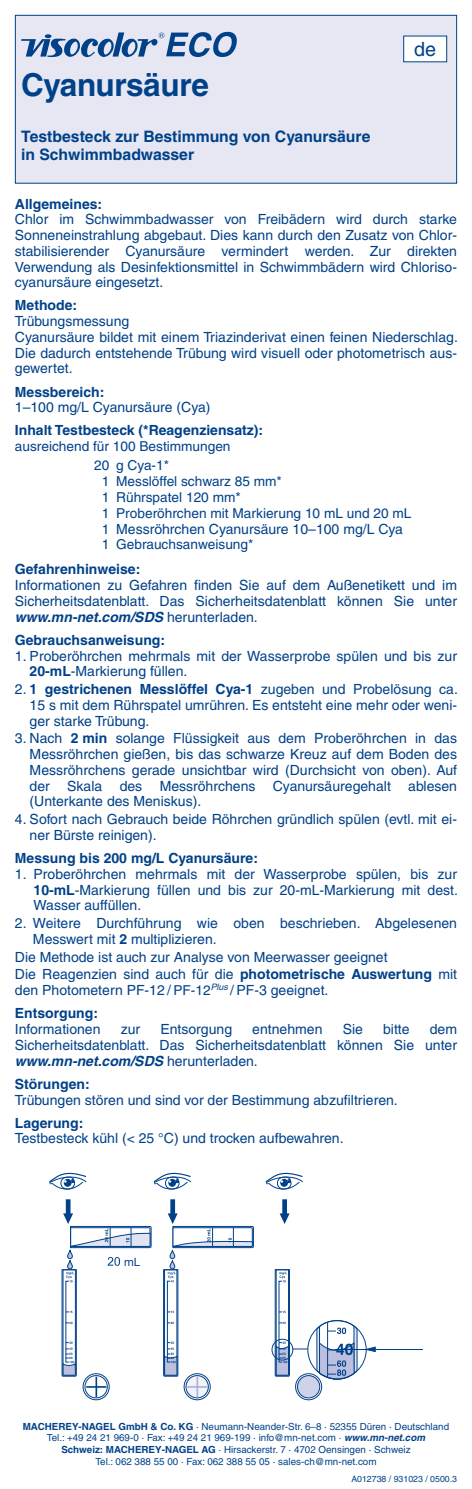
<style>
.page{position:relative;width:472px;height:1489px;background:#fff}
.page>*{position:absolute;margin:0;border:0;box-sizing:border-box;transform-origin:0 0}
._01_Headline{font:700 31.5px "Helvetica LT Pro";letter-spacing:-.01em;color:#004189}
.t1{font:19.78px "Helvetica LT Pro";color:#004189}
._02_Subhead{font:700 15.75px/18px "Helvetica LT Pro";color:#004189}
._03_Bodytext{font:14px/15.8px "Helvetica LT Pro";color:#004189;text-align:justify}
._06_Bodytext_h_fett{font:700 14px "Helvetica LT Pro";color:#004189}
._04_Bodytext_Inh{font:14px "Helvetica LT Pro";color:#004189}
._04_Bodytext_Inh-2{font:13.65px/15.8px "Helvetica LT Pro";color:#004189}
.t2{font:11.38px "Helvetica Neue";color:#004189}
.Adresse{font:9.8px/11.7px "Helvetica LT Pro";color:#004189;text-align:center}
.t3{font:8.75px "Helvetica LT Pro";color:#004189}
.s1{font-size:13.65px}
.s2{font-weight:700;font-style:italic}
.s3{font-weight:700}
</style>
<div class="page">
<div style="left:15px;top:15px;width:441px;height:168px;background:#e6e7f3"></div>
<svg style="left:21px;top:32px;width:215px;height:25px"></svg>
<div style="left:15px;top:15px;width:441px;height:169px;border:1px solid #004189"></div>
<div style="left:403px;top:34px;width:43px;height:30px;background:linear-gradient(to right,#9cb2d1,#9cb2d1)"></div>
<div style="left:403px;top:36px;width:43px;height:26px;background:#fff"></div>
<svg style="left:265px;top:1172px;width:38px;height:51px"></svg>
<div style="left:83px;top:1373px;width:26px;height:26px;border:1px solid #004189;border-radius:50%"></div>
<div style="left:85px;top:1375px;width:22px;height:22px;border:1px solid #004189;border-radius:50%"></div>
<div style="left:184px;top:1373px;width:26px;height:26px;border:1px solid #004189;border-radius:50%"></div>
<div style="left:186px;top:1375px;width:22px;height:22px;border:1px solid #004189;border-radius:50%"></div>
<div style="left:271px;top:1338px;width:21px;height:21px;border:1px solid #004189;border-radius:50%"></div>
<svg style="left:365px;top:1346px;width:10px;height:5px"></svg>
<hr style="left:375px;top:1348px;width:47px;height:1px;background:#004189">
<hr style="left:335px;top:1348px;width:31px;height:1px;background:#004189">
<svg style="left:274px;top:1269px;width:83px;height:131px"></svg>
<svg style="left:49px;top:1172px;width:205px;height:224px"></svg>
<p class="_01_Headline" style="left:21px;top:66px;width:189px">Cyanursäure</p>
<p class="_02_Subhead" style="left:21px;top:128px;width:350px">Testbesteck zur Bestimmung von Cyanursäure in Schwimmbadwasser</p>
<p class="t1" style="left:414px;top:38px;width:23px">de</p>
<p class="_06_Bodytext_h_fett" style="left:15px;top:195px;width:89px">Allgemeines:</p>
<p class="_03_Bodytext" style="left:15px;top:211px;width:443px">Chlor im Schwimmbadwasser von Freibädern wird durch starke Sonneneinstrahlung abgebaut. Dies kann durch den Zusatz von Chlor&shy;stabilisierender Cyanursäure vermindert werden. Zur direkten Verwendung als Desinfektionsmittel in Schwimmbädern wird Chloriso&shy;cyanursäure eingesetzt.</p>
<p class="_06_Bodytext_h_fett" style="left:15px;top:297px;width:64px">Methode:</p>
<p class="_03_Bodytext" style="left:15px;top:313px;width:444px;text-align:left">Trübungsmessung<br>Cyanursäure bildet mit einem Triazinderivat einen feinen Niederschlag.<br>Die dadurch entstehende Trübung wird visuell oder photometrisch aus&shy;gewertet.</p>
<p class="_06_Bodytext_h_fett" style="left:15px;top:383px;width:91px">Messbereich:</p>
<p class="_03_Bodytext" style="left:15px;top:399px;width:197px">1–100 mg/L Cyanursäure (Cya)</p>
<p class="_06_Bodytext_h_fett" style="left:15px;top:422px;width:249px">Inhalt Testbesteck (*Reagenziensatz):</p>
<p class="_04_Bodytext_Inh-2" style="left:15px;top:438px;width:217px">ausreichend für 100 Bestimmungen</p>
<p class="_04_Bodytext_Inh-2" style="left:102px;top:458px;width:311px;text-indent:-8px">20 g Cya-1*<br>1 Messlöffel schwarz 85 mm*<br>1 Rührspatel 120 mm*<br>1 Proberöhrchen mit Markierung 10 mL und 20 mL</p>
<p class="_04_Bodytext_Inh" style="left:102px;top:520px;width:302px"><span class="s1">1</span> Messröhrchen Cyanursäure 10–100 mg/L Cya</p>
<p class="_04_Bodytext_Inh-2" style="left:102px;top:536px;width:153px">1 Gebrauchsanweisung*</p>
<p class="_06_Bodytext_h_fett" style="left:15px;top:560px;width:127px">Gefahrenhinweise:</p>
<p class="_03_Bodytext" style="left:15px;top:577px;width:443px">Informationen zu Gefahren finden Sie auf dem Außenetikett und im Sicherheitsdatenblatt. Das Sicherheitsdatenblatt können Sie unter <span class="s2">www.mn-net.com/SDS</span> herunterladen.</p>
<p class="_06_Bodytext_h_fett" style="left:15px;top:631px;width:152px">Gebrauchsanweisung:</p>
<p class="_03_Bodytext" style="left:30px;top:647px;width:428px;text-indent:-15px">1. Proberöhrchen mehrmals mit der Wasserprobe spülen und bis zur<br><span class="s3">20-mL</span>-Markierung füllen.</p>
<p class="_03_Bodytext" style="left:30px;top:681px;width:429px;text-indent:-15px">2. <span class="s3">1 gestrichenen Messlöffel Cya-1</span> zugeben und Probelösung ca.<br>15 s mit dem Rührspatel umrühren. Es entsteht eine mehr oder weni&shy;ger starke Trübung.</p>
<p class="_03_Bodytext" style="left:30px;top:730px;width:428px;text-indent:-15px">3. Nach <span class="s3">2 min</span> solange Flüssigkeit aus dem Proberöhrchen in das Messröhrchen gießen, bis das schwarze Kreuz auf dem Boden des Messröhrchens gerade unsichtbar wird (Durchsicht von oben). Auf der Skala des Messröhrchens Cyanursäuregehalt ablesen (Unterkante des Meniskus).</p>
<p class="_03_Bodytext" style="left:30px;top:811px;width:428px;text-indent:-15px">4. Sofort nach Gebrauch beide Röhrchen gründlich spülen (evtl. mit ei&shy;ner Bürste reinigen).</p>
<p class="_06_Bodytext_h_fett" style="left:15px;top:849px;width:244px">Messung bis 200 mg/L Cyanursäure:</p>
<p class="_03_Bodytext" style="left:34px;top:865px;width:425px;text-indent:-19px">1. Proberöhrchen mehrmals mit der Wasserprobe spülen, bis zur <span class="s3">10-mL</span>-Markierung füllen und bis zur 20-mL-Markierung mit dest.<br>Wasser auffüllen.</p>
<p class="_03_Bodytext" style="left:33px;top:915px;width:425px;text-indent:-18px">2. Weitere Durchführung wie oben beschrieben. Abgelesenen<br>Messwert mit <span class="s3">2</span> multiplizieren.</p>
<p class="_03_Bodytext" style="left:15px;top:948px;width:374px">Die Methode ist auch zur Analyse von Meerwasser geeignet</p>
<p class="_03_Bodytext" style="left:15px;top:966px;width:443px">Die Reagenzien sind auch für die <span class="s3">photometrische Auswertung</span> mit den Photometern PF-12 / <span class="s1">PF-12</span><sup>Plus</sup> / PF-3 geeignet.</p>
<p class="_06_Bodytext_h_fett" style="left:15px;top:1004px;width:85px">Entsorgung:</p>
<p class="_03_Bodytext" style="left:15px;top:1020px;width:87px">Informationen</p>
<p class="_03_Bodytext" style="left:121px;top:1020px;width:21px">zur</p>
<p class="_03_Bodytext" style="left:160px;top:1020px;width:73px">Entsorgung</p>
<p class="_03_Bodytext" style="left:252px;top:1020px;width:72px">entnehmen</p>
<p class="_03_Bodytext" style="left:342px;top:1020px;width:22px">Sie</p>
<p class="_03_Bodytext" style="left:383px;top:1020px;width:28px">bitte</p>
<p class="_03_Bodytext" style="left:15px;top:1020px;width:443px;text-indent:414px">dem Sicherheitsdatenblatt. Das Sicherheitsdatenblatt können Sie unter <span class="s2">www.mn-net.com/SDS</span> herunterladen.</p>
<p class="_06_Bodytext_h_fett" style="left:15px;top:1075px;width:76px">Störungen:</p>
<p class="_03_Bodytext" style="left:15px;top:1091px;width:384px">Trübungen stören und sind vor der Bestimmung abzufiltrieren.</p>
<p class="_06_Bodytext_h_fett" style="left:15px;top:1114px;width:70px">Lagerung:</p>
<p class="_03_Bodytext" style="left:15px;top:1130px;width:330px">Testbesteck kühl (&lt; 25 °C) und trocken aufbewahren.</p>
<p class="t2" style="left:124px;top:1253px;width:18px">mL</p>
<p class="Adresse" style="left:23px;top:1420px;width:427px"><span class="s3">MACHEREY-NAGEL GmbH &amp; Co. KG</span> · Neumann-Neander-Str. 6–8 · 52355 Düren · Deutschland<br>Tel.: +49 24 21 969-0 · Fax: +49 24 21 969-199 · info@mn-net.com · <span class="s2">www.mn-net.com</span></p>
<p class="Adresse" style="left:61px;top:1443px;width:350px"><span class="s3">Schweiz: MACHEREY-NAGEL AG</span> · Hirsackerstr. 7 · 4702 Oensingen · Schweiz<br>Tel.: 062 388 55 00 · Fax: 062 388 55 05 · sales-ch@mn-net.com</p>
<p class="t3" style="left:351px;top:1473px;width:107px">A012738 / 931023 / 0500.3</p>
</div>
